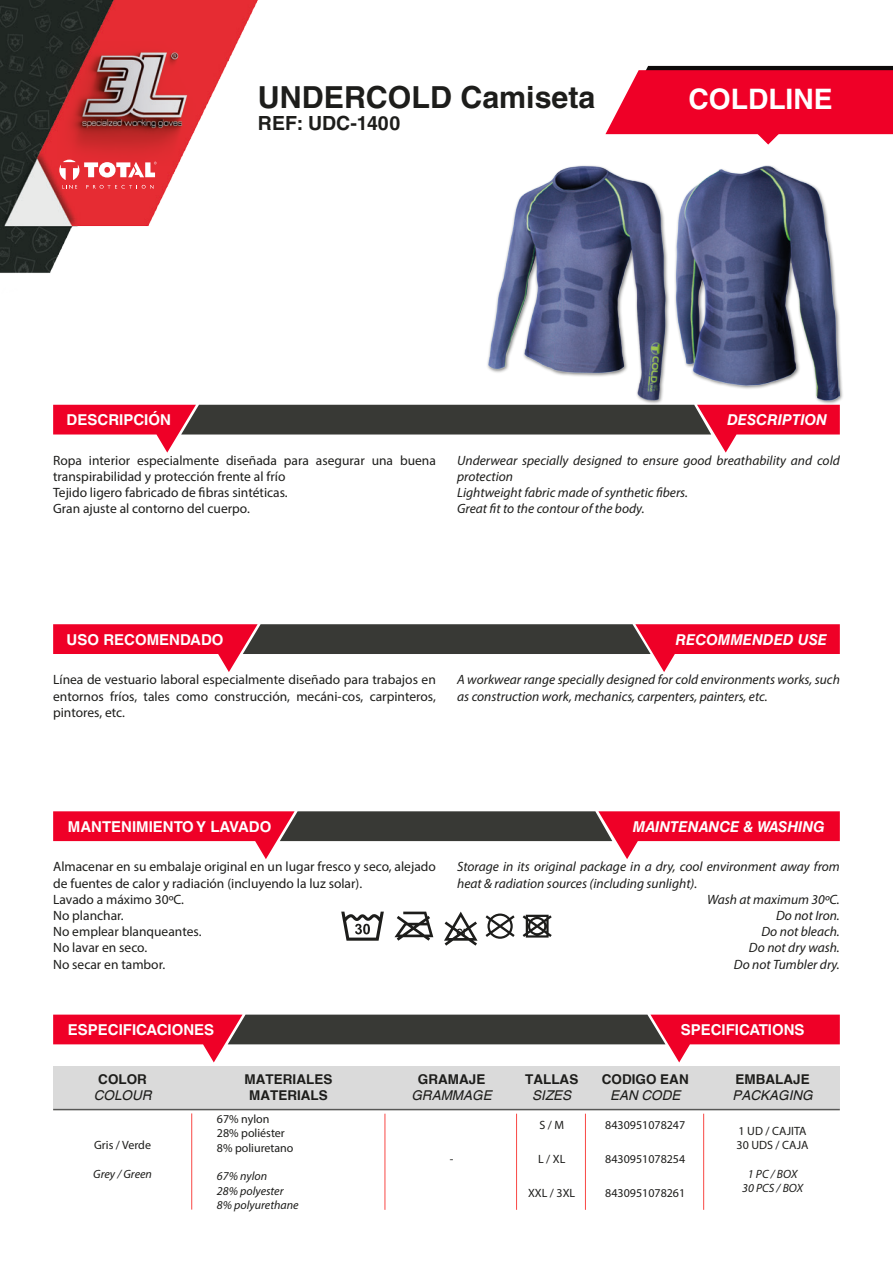
<style>
.page{position:relative;width:893px;height:1263px;background:#fff}
.page>*{position:absolute;margin:0;border:0;box-sizing:border-box;transform-origin:0 0}
.t1{font:700 30.3px "Helvetica LT Std";color:#1d1d1b}
.t2{font:700 28.2px "Helvetica LT Std";color:#fff}
.t3{font:700 19.5px "Helvetica LT Std";color:#1d1d1b}
.t4{font:700 15px "Helvetica LT Std";color:#fff}
.t5{font:italic 700 15px "Helvetica LT Std";color:#fff}
.texto{font:13.5px/16.2px "Myriad Pro";color:#1d1d1b}
.texto-2{font:italic 13.5px/16.2px "Myriad Pro";color:#1d1d1b}
.texto-3{font:700 13.5px "Helvetica cyr";color:#1d1d1b}
.texto-4{font:italic 13.5px "Helvetica cyr";color:#1d1d1b}
.t6{font:12px "Myriad Pro";color:#1d1d1b}
.t7{font:italic 12px "Myriad Pro";color:#1d1d1b}
</style>
<div class="page">
<img style="left:0;top:0;width:893px;height:1210px">
<svg style="left:53px;top:1014px;width:787px;height:48px"></svg>
<hr style="left:191px;top:1113px;width:1px;height:96px;background:#f94845">
<hr style="left:385px;top:1114px;width:1px;height:96px;background:#f94845">
<hr style="left:516px;top:1114px;width:1px;height:96px;background:#f94845">
<hr style="left:585px;top:1114px;width:1px;height:96px;background:#f94845">
<hr style="left:703px;top:1114px;width:1px;height:96px;background:#f94845">
<div style="left:53px;top:1066px;width:787px;height:43px;background:#dadada"></div>
<hr style="left:53px;top:1109px;width:787px;height:1px;background:#575756">
<svg style="left:53px;top:405px;width:787px;height:48px"></svg>
<svg style="left:53px;top:624px;width:787px;height:48px"></svg>
<svg style="left:605px;top:66px;width:288px;height:80px"></svg>
<svg style="left:53px;top:811px;width:787px;height:48px"></svg>
<svg style="left:444px;top:912px;width:34px;height:34px"></svg>
<svg style="left:341px;top:912px;width:43px;height:29px"></svg>
<svg style="left:486px;top:913px;width:29px;height:26px"></svg>
<svg style="left:394px;top:912px;width:39px;height:29px"></svg>
<svg style="left:523px;top:915px;width:29px;height:22px"></svg>
<div style="left:486px;top:164px;width:357px;height:241px;background:#1d1d1b;opacity:.6"></div>
<img style="left:488px;top:166px;width:352px;height:235px">
<img style="left:57px;top:41px;width:139px;height:124px">
<svg style="left:59px;top:160px;width:98px;height:29px"></svg>
<p class="t1" style="left:258px;top:78px;width:339px">UNDERCOLD Camiseta</p>
<p class="t3" style="left:258px;top:111px;width:144px">REF: UDC-1400</p>
<p class="t2" style="left:688px;top:82px;width:146px">COLDLINE</p>
<p class="t4" style="left:67px;top:411px;width:106px">DESCRIPCIÓN</p>
<p class="t5" style="left:727px;top:411px;width:102px">DESCRIPTION</p>
<p class="texto" style="left:53px;top:452px;width:384px">Ropa interior especialmente diseñada para asegurar una buena transpirabilidad y protección frente al frío</p>
<p class="texto" style="left:53px;top:484px;width:236px">Tejido ligero fabricado de fibras sintéticas.</p>
<p class="texto" style="left:53px;top:501px;width:198px">Gran ajuste al contorno del cuerpo.</p>
<p class="texto-2" style="left:457px;top:452px;width:384px">Underwear specially designed to ensure good breathability and cold protection</p>
<p class="texto-2" style="left:457px;top:484px;width:232px">Lightweight fabric made of synthetic fibers.</p>
<p class="texto-2" style="left:457px;top:501px;width:189px">Great fit to the contour of the body.</p>
<p class="t4" style="left:67px;top:630px;width:158px">USO RECOMENDADO</p>
<p class="t5" style="left:675px;top:630px;width:153px">RECOMMENDED USE</p>
<p class="texto" style="left:53px;top:671px;width:384px;text-align:justify">Línea de vestuario laboral especialmente diseñado para trabajos en entornos fríos, tales como construcción, mecáni-cos, carpinteros, pintores, etc.</p>
<p class="texto-2" style="left:457px;top:671px;width:384px">A workwear range specially designed for cold environments works, such as construction work, mechanics, carpenters, painters, etc.</p>
<p class="t4" style="left:68px;top:817px;width:205px">MANTENIMIENTO Y LAVADO</p>
<p class="t5" style="left:633px;top:817px;width:194px">MAINTENANCE &amp; WASHING</p>
<p class="texto" style="left:53px;top:858px;width:384px">Almacenar en su embalaje original en un lugar fresco y seco, alejado de fuentes de calor y radiación (incluyendo la luz solar).</p>
<p class="texto" style="left:53px;top:891px;width:132px">Lavado a máximo 30ºC.</p>
<p class="texto" style="left:53px;top:907px;width:72px">No planchar.</p>
<p class="texto" style="left:53px;top:923px;width:150px">No emplear blanqueantes.</p>
<p class="texto" style="left:53px;top:939px;width:96px">No lavar en seco.</p>
<p class="texto" style="left:53px;top:956px;width:114px">No secar en tambor.</p>
<p class="texto-2" style="left:457px;top:858px;width:384px">Storage in its original package in a dry, cool environment away from heat &amp; radiation sources (including sunlight).</p>
<p class="texto-2" style="left:707px;top:891px;width:134px">Wash at maximum 30ºC.</p>
<p class="texto-2" style="left:776px;top:907px;width:65px">Do not Iron.</p>
<p class="texto-2" style="left:761px;top:923px;width:80px">Do not bleach.</p>
<p class="texto-2" style="left:749px;top:939px;width:92px">Do not dry wash.</p>
<p class="texto-2" style="left:734px;top:956px;width:107px">Do not Tumbler dry.</p>
<p class="t4" style="left:68px;top:1020px;width:148px">ESPECIFICACIONES</p>
<p class="t4" style="left:681px;top:1020px;width:125px">SPECIFICATIONS</p>
<p class="texto-3" style="left:98px;top:1072px;width:50px">COLOR</p>
<p class="texto-4" style="left:94px;top:1088px;width:59px">COLOUR</p>
<p class="t6" style="left:94px;top:1137px;width:58px">Gris / Verde</p>
<p class="t7" style="left:93px;top:1166px;width:60px">Grey / Green</p>
<p class="texto-3" style="left:245px;top:1072px;width:89px">MATERIALES</p>
<p class="texto-3" style="left:249px;top:1088px;width:80px">MATERIALS</p>
<p class="t6" style="left:217px;top:1111px;width:54px">67% nylon</p>
<p class="t6" style="left:217px;top:1126px;width:70px">28% poliéster</p>
<p class="t6" style="left:217px;top:1140px;width:78px">8% poliuretano</p>
<p class="t7" style="left:217px;top:1169px;width:52px">67% nylon</p>
<p class="t7" style="left:217px;top:1183px;width:68px">28% polyester</p>
<p class="t7" style="left:217px;top:1198px;width:83px">8% polyurethane</p>
<p class="texto-3" style="left:418px;top:1072px;width:69px">GRAMAJE</p>
<p class="texto-4" style="left:411px;top:1088px;width:82px">GRAMMAGE</p>
<p class="t6" style="left:450px;top:1152px;width:5px">-</p>
<p class="texto-3" style="left:525px;top:1072px;width:55px">TALLAS</p>
<p class="texto-4" style="left:532px;top:1088px;width:41px">SIZES</p>
<p class="texto-3" style="left:602px;top:1072px;width:89px">CODIGO EAN</p>
<p class="texto-4" style="left:610px;top:1088px;width:72px">EAN CODE</p>
<p class="t6" style="left:539px;top:1118px;width:26px">S / M</p>
<p class="t6" style="left:605px;top:1118px;width:82px">8430951078247</p>
<p class="t6" style="left:538px;top:1152px;width:29px">L / XL</p>
<p class="t6" style="left:605px;top:1152px;width:82px">8430951078254</p>
<p class="t6" style="left:528px;top:1186px;width:49px">XXL / 3XL</p>
<p class="t6" style="left:605px;top:1186px;width:82px">8430951078261</p>
<p class="texto-3" style="left:735px;top:1072px;width:76px">EMBALAJE</p>
<p class="texto-4" style="left:732px;top:1088px;width:82px">PACKAGING</p>
<p class="t6" style="left:739px;top:1123px;width:69px">1 UD / CAJITA</p>
<p class="t6" style="left:736px;top:1137px;width:74px">30 UDS / CAJA</p>
<p class="t7" style="left:748px;top:1166px;width:51px">1 PC / BOX</p>
<p class="t7" style="left:742px;top:1181px;width:62px">30 PCS / BOX</p>
</div>
